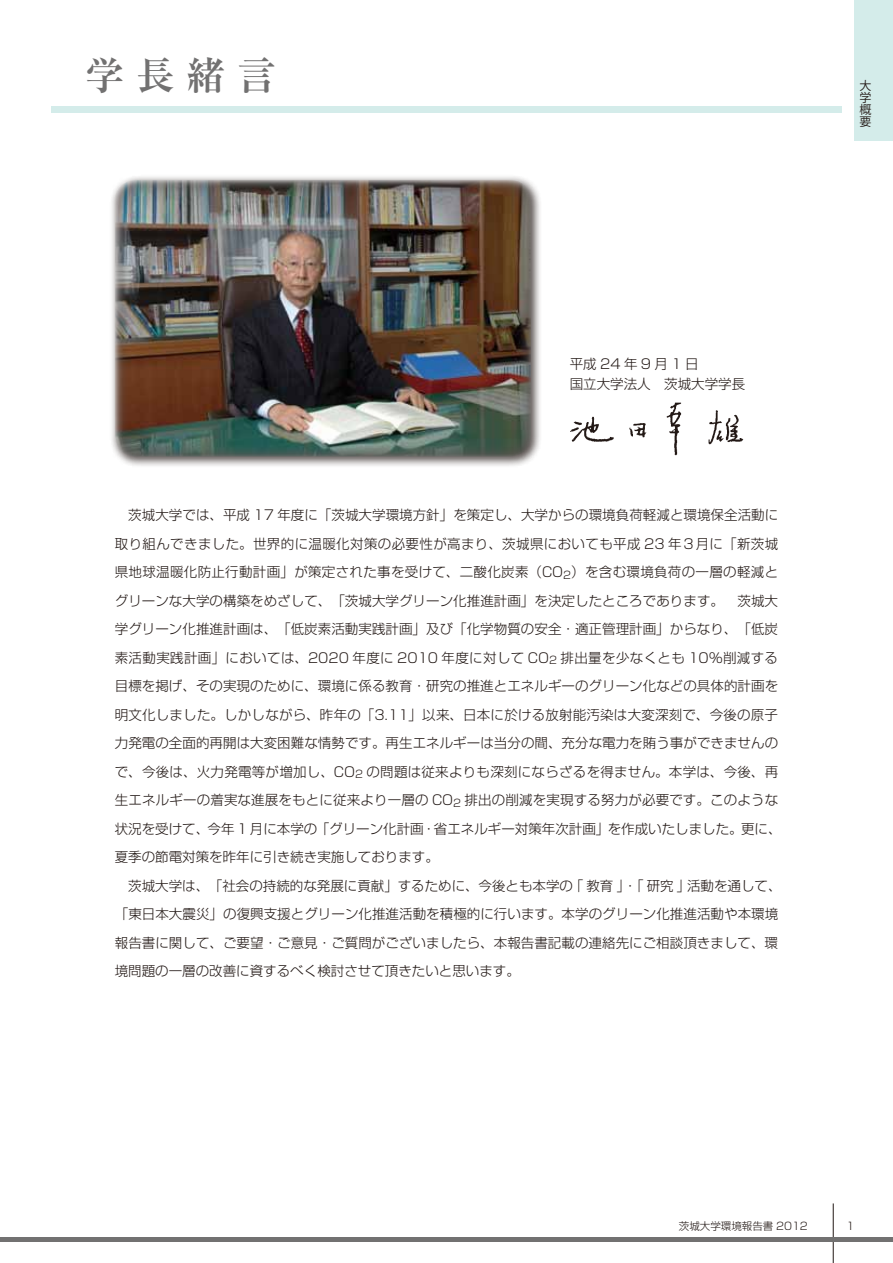
<style>
.page{position:relative;width:893px;height:1263px;background:#fff}
.page>*{position:absolute;margin:0;border:0;box-sizing:border-box;transform-origin:0 0}
.t1{font:700 39px "Ryumin Pro";color:#727171}
.t2{font:300 13.5px/28.5px "Shin Go Pro";letter-spacing:.005em;color:#221815}
.t3{font:12px/12px "Koz Go Pro";color:#221815;text-align:justify}
.t4{font:300 10.5px "Shin Go Pro";color:#221815}
</style>
<div class="page">
<div style="left:855px;top:0;width:38px;height:140px;background:#d4ecea"></div>
<hr style="left:833px;top:1203px;width:1px;height:60px;background:#221815">
<div style="left:51px;top:106px;width:791px;height:7px;background:#d4ecea"></div>
<div style="left:110px;top:175px;width:432px;height:293px;background:#221815;opacity:.75"></div>
<img style="left:115px;top:180px;width:416px;height:277px">
<div style="left:0;top:1237px;width:893px;height:5px;background:#727171"></div>
<img style="left:570px;top:402px;width:174px;height:54px">
<h1 class="t1" style="left:85px;top:44px;width:193px">学長緒言</h1>
<p class="t3" style="left:860px;top:80px;width:13px">大学概要</p>
<p class="t2" style="left:570px;top:353px;width:177px;line-height:19.5px">平成24年9月1日<br>国立大学法人　茨城大学学長</p>
<p class="t2" style="left:115px;top:499px;width:668px;text-indent:14px">茨城大学では、平成 17 年度に「茨城大学環境方針」を策定し、大学からの環境負荷軽減と環境保全活動に取り組んできました。世界的に温暖化対策の必要性が高まり、茨城県においても平成 23 年３月に「新茨城県地球温暖化防止行動計画」が策定された事を受けて、二酸化炭素（CO<sub>2</sub>）を含む環境負荷の一層の軽減とグリーンな大学の構築をめざして、「茨城大学グリーン化推進計画」を決定したところであります。　茨城大学グリーン化推進計画は、「低炭素活動実践計画」及び「化学物質の安全・適正管理計画」からなり、「低炭素活動実践計画」においては、2020 年度に 2010 年度に対して CO<sub>2</sub> 排出量を少なくとも 10％削減する目標を掲げ、その実現のために、環境に係る教育・研究の推進とエネルギーのグリーン化などの具体的計画を明文化しました。しかしながら、昨年の「3.11」以来、日本に於ける放射能汚染は大変深刻で、今後の原子力発電の全面的再開は大変困難な情勢です。再生エネルギーは当分の間、充分な電力を賄う事ができませんので、今後は、火力発電等が増加し、CO<sub>2</sub> の問題は従来よりも深刻にならざるを得ません。本学は、今後、再生エネルギーの着実な進展をもとに従来より一層の CO<sub>2</sub> 排出の削減を実現する努力が必要です。このような状況を受けて、今年 1 月に本学の「グリーン化計画・省エネルギー対策年次計画」を作成いたしました。更に、夏季の節電対策を昨年に引き続き実施しております。</p>
<p class="t2" style="left:115px;top:869px;width:668px;text-indent:14px">茨城大学は、「社会の持続的な発展に貢献」するために、今後とも本学の｢教育｣・｢研究｣活動を通して、「東日本大震災」の復興支援とグリーン化推進活動を積極的に行います。本学のグリーン化推進活動や本環境報告書に関して、ご要望・ご意見・ご質問がございましたら、本報告書記載の連絡先にご相談頂きまして、環境問題の一層の改善に資するべく検討させて頂きたいと思います。</p>
<p class="t4" style="left:679px;top:1217px;width:131px">茨城大学環境報告書 2012</p>
<p class="t4" style="left:846px;top:1217px;width:9px">1</p>
</div>
